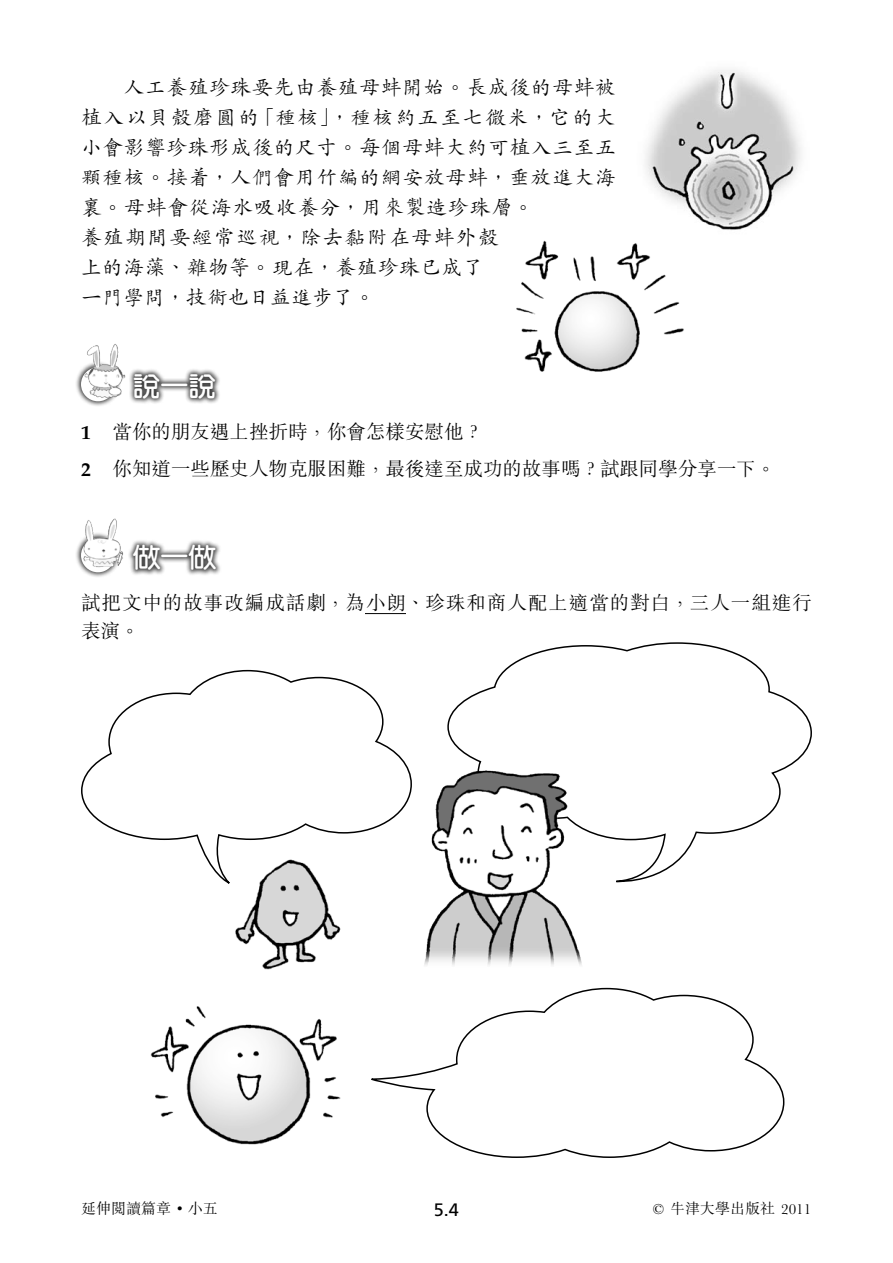
<style>
.page{position:relative;width:893px;height:1263px;background:#fff}
.page>*{position:absolute;margin:0;border:0;box-sizing:border-box;transform-origin:0 0}
.t1{font:600 28.5px "M Yuen HK";letter-spacing:-.025em;color:#fff}
.t2{font:500 21px/30px "OUP Kai HK2007";letter-spacing:.025em;color:#000}
.t3{font:300 19.5px/37.5px "OUP Sung HK";color:#000}
.t4{font:300 19.5px/28.5px "OUP Sung HK";letter-spacing:.05em;color:#000}
.t5{font:18px "Frutiger LT Std";color:#000}
.t6{font:300 15px "OUP Sung HK";color:#000}
.s1{font-family:"Palatino LT Std";font-weight:700}
.s2{font-size:12px}
</style>
<div class="page">
<hr style="left:365px;top:613px;width:41px;height:1px;background:#000">
<div style="left:74px;top:360px;width:84px;height:84px;background:#000;opacity:.75"></div>
<img style="left:82px;top:344px;width:46px;height:57px">
<div style="left:127px;top:367px;width:145px;height:74px;background:#000;opacity:.75"></div>
<div style="left:74px;top:531px;width:84px;height:84px;background:#000;opacity:.75"></div>
<img style="left:82px;top:518px;width:46px;height:54px">
<div style="left:126px;top:538px;width:146px;height:74px;background:#000;opacity:.75"></div>
<img style="left:645px;top:70px;width:156px;height:160px">
<img style="left:516px;top:216px;width:173px;height:156px">
<img style="left:235px;top:887px;width:106px;height:83px">
<img style="left:150px;top:1006px;width:191px;height:139px">
<svg style="left:447px;top:642px;width:365px;height:241px"></svg>
<svg style="left:371px;top:987px;width:414px;height:171px"></svg>
<svg style="left:81px;top:669px;width:323px;height:218px"></svg>
<img style="left:404px;top:758px;width:193px;height:207px">
<p class="t2" style="left:81px;top:71px;width:537px;text-indent:43px">人工養殖珍珠要先由養殖母蚌開始。長成後的母蚌被植入以貝殼磨圓的「種核」，種核約五至七微米，它的大小會影響珍珠形成後的尺寸。每個母蚌大約可植入三至五顆種核。接着，人們會用竹編的網安放母蚌，垂放進大海裏。母蚌會從海水吸收養分，用來製造珍珠層。<br>養殖期間要經常巡視，除去黏附在母蚌外殼<br>上的海藻、雜物等。現在，養殖珍珠已成了<br>一門學問，技術也日益進步了。</p>
<h1 class="t1" style="left:132px;top:367px;width:86px">說一說</h1>
<p class="t3" style="left:81px;top:412px;width:696px"><span class="s1">1</span> 當你的朋友遇上挫折時，你會怎樣安慰他？<br><span class="s1">2</span> 你知道一些歷史人物克服困難，最後達至成功的故事嗎？試跟同學分享一下。</p>
<h1 class="t1" style="left:132px;top:538px;width:86px">做一做</h1>
<p class="t4" style="left:81px;top:587px;width:732px">試把文中的故事改編成話劇，為小朗、珍珠和商人配上適當的對白，三人一組進行表演。</p>
<p class="t6" style="left:81px;top:1198px;width:138px">延伸閱讀篇章 <span class="s2">•</span> 小五</p>
<p class="t5" style="left:434px;top:1199px;width:27px">5.4</p>
<p class="t6" style="left:670px;top:1198px;width:143px">牛津大學出版社 2011</p>
</div>
